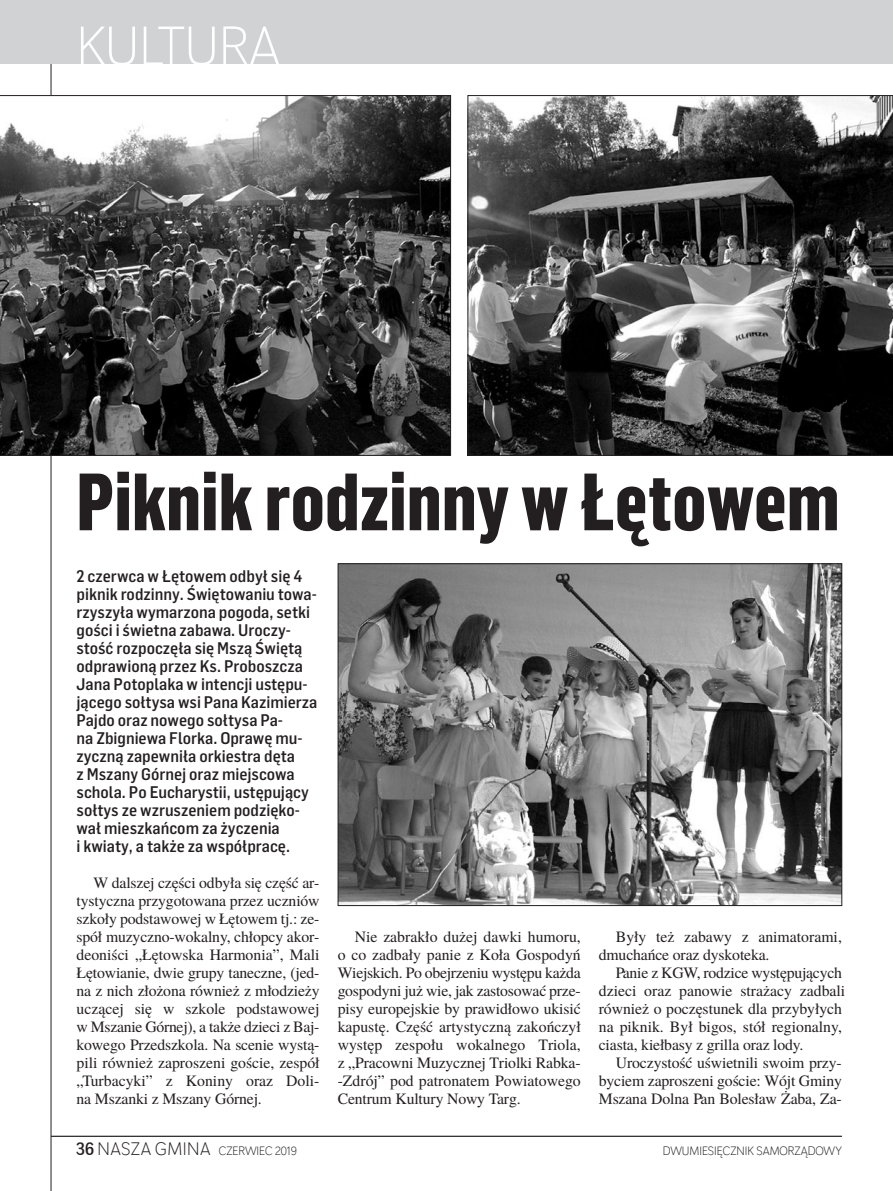
<style>
.page{position:relative;width:893px;height:1191px;background:#fff}
.page>*{position:absolute;margin:0;border:0;box-sizing:border-box;transform-origin:0 0}
.t1{font:800 79.5px "Flama Condensed";color:#231f20}
.t2{font:54px "Negotiate Lt";color:#fff}
.t3{font:500 16.5px/18px "Flama Semicondensed";color:#231f20}
.t4{font:15.75px/18px "Te X Gyre Termes";letter-spacing:-.01em;color:#231f20;text-align:justify}
.t5{font:12px "Negotiate Lt";color:#231f20}
.s1{font-family:"Negotiate Rg";font-size:18px}
.s2{font-size:18px}
</style>
<div class="page">
<hr style="left:51px;top:1135px;width:791px;height:1px;background:#231f20">
<hr style="left:51px;top:0;width:1px;height:1191px;background:#231f20">
<div style="left:0;top:0;width:893px;height:64px;background:#d1d2d4"></div>
<svg style="left:0;top:95px;width:451px;height:360px;background:#515151"></svg>
<svg style="left:468px;top:95px;width:425px;height:360px;background:#4a4a4a"></svg>
<img style="left:340px;top:565px;width:500px;height:338px">
<h2 class="t2" style="left:77px;top:14px;width:205px">KULTURA</h2>
<h1 class="t1" style="left:77px;top:473px;width:765px">Pik nik ro dzin ny w Łę to wem</h1>
<p class="t3" style="left:77px;top:568px;width:242px">2 czerw ca w Łę to wem od był się 4 pik nik ro dzin ny. Świę to wa niu to wa - rzy szy ła wy ma rzo na po go da, set ki go ści i świet na za ba wa. Uro czy - stość roz po czę ła się Mszą Świę tą od pra wio ną przez Ks. Pro bosz cza<br>Ja na Po to pla ka w in ten cji ustę pu - ją ce go soł ty sa wsi Pa na Ka zi mie rza<br>Paj do oraz no we go soł ty sa Pa -<br>na Zbi gnie wa Flor ka. Opra wę mu - zycz ną za pew ni ła or kie stra dę ta<br>z Msza ny Gór nej oraz miej sco wa scho la. Po Eu cha ry stii, ustę pu ją cy soł tys ze wzru sze niem po dzię ko - wał miesz kań com za ży cze nia<br>i kwia ty, a ta kże za współ pra cę.</p>
<p class="t4" style="left:77px;top:875px;width:245px;text-indent:17px">W dal szej czę ści od by ła się część ar - ty stycz na przy go to wa na przez uczniów szko ły pod sta wo wej w Łę to wem tj.: ze - spół mu zycz no -wo kal ny, chłop cy akor - de oni ści „Łę tow ska Har mo nia”, Ma li Łę to wia nie, dwie gru py ta necz ne, (jed - na z nich zło żo na rów nież z mło dzie ży uczą cej się w szko le pod sta wo wej w Msza nie Gór nej), a ta kże dzie ci z Baj - ko we go Przed szko la. Na sce nie wy stą - pi li rów nież za pro sze ni go ście, ze spół „Tur ba cy ki” z Ko ni ny oraz Do li - na Mszan ki z Msza ny Gór nej.</p>
<p class="t4" style="left:338px;top:929px;width:245px;text-indent:17px">Nie za bra kło du żej daw ki hu mo ru, o co za dba ły pa nie z Ko ła Go spo dyń Wiej skich. Po obej rze niu wy stę pu ka żda go spo dy ni już wie, jak za sto so wać prze - pi sy eu ro pej skie by pra wi dło wo uki sić ka pu stę. Część ar ty stycz ną za koń czył wy stęp ze spo łu wo kal ne go Trio la, z „Pra cow ni Mu zycz nej Triol ki Rab ka - -Zdrój” pod pa tro na tem Po wia to we go Cen trum Kul tu ry No wy Targ.</p>
<p class="t4" style="left:599px;top:929px;width:245px;text-indent:17px">By ły też za ba wy z ani ma to ra mi, dmu chań ce oraz dys ko te ka.</p>
<p class="t4" style="left:599px;top:965px;width:248px;text-align:left;text-indent:17px">Pa nie z KGW, ro dzi ce wy stę pu ją cych dzie ci oraz pa no wie stra ża cy za dba li rów nież o po czę stu nek dla przy by łych na pik nik. Był bi gos, stół re gio nal ny, cia sta, kieł ba sy z gril la oraz lo dy.</p>
<p class="t4" style="left:599px;top:1055px;width:245px;text-indent:17px">Uro czy stość uświet ni li swo im przy - by ciem za pro sze ni go ście: Wójt Gmi ny Msza na Dol na Pan Bo le sław Ża ba, Za -</p>
<p class="t5" style="left:77px;top:1143px;width:222px"><span class="s1">36</span> <span class="s2">NASZA GMINA</span> CZERWIEC 2019</p>
<p class="t5" style="left:663px;top:1143px;width:181px">DWUMIESIĘCZNIK SAMORZĄDOWY</p>
</div>
